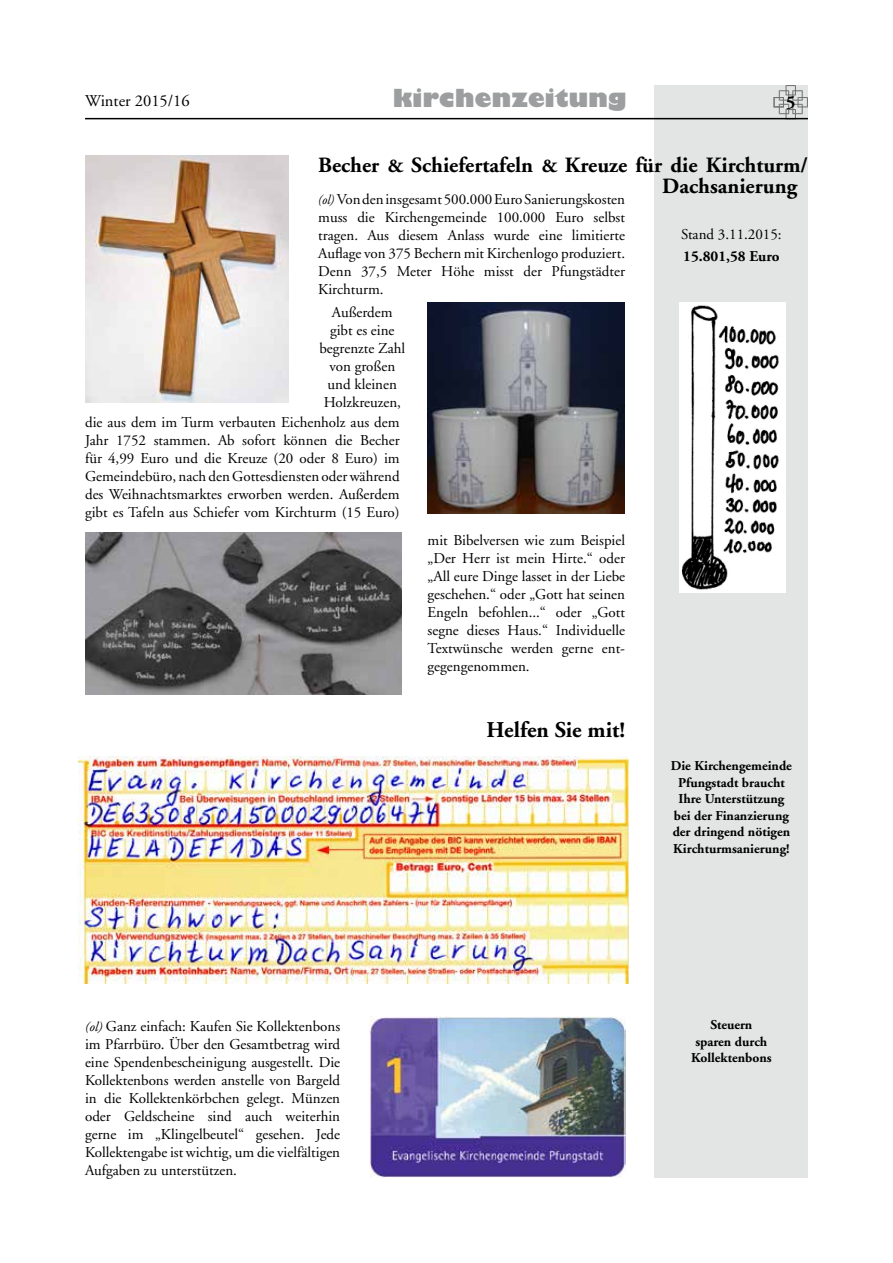
<style>
.page{position:relative;width:893px;height:1263px;background:#fff}
.page>*{position:absolute;margin:0;border:0;box-sizing:border-box;transform-origin:0 0}
.t1{font:800 27.3px "Chantilly UB";letter-spacing:.03em;color:#9c9e9f}
.t2{font:700 22.5px "Adobe Garamond";color:#000}
.t3{font:700 21.75px "Adobe Garamond";color:#000}
.t4{font:700 18px "Adobe Garamond";color:#000}
.t5{font:16.5px "Adobe Garamond";color:#000}
.t6{font:15px/18px "Adobe Garamond";color:#000;text-align:justify}
.t7{font:700 15px "Adobe Garamond";color:#000}
.t8{font:700 13.5px/16.5px "Adobe Garamond";color:#000;text-align:center}
.s1{font-size:19.5px}
.s2{font-style:italic;font-size:13.5px}
</style>
<div class="page">
<div style="left:655px;top:85px;width:153px;height:1093px;background:#e3e4e4"></div>
<hr style="left:85px;top:118px;width:723px;height:1px;background:#000">
<svg style="left:774px;top:85px;width:34px;height:33px"></svg>
<img style="left:428px;top:302px;width:196px;height:211px">
<img style="left:679px;top:303px;width:106px;height:289px">
<img style="left:79px;top:756px;width:549px;height:227px">
<img style="left:85px;top:533px;width:317px;height:161px">
<img style="left:85px;top:156px;width:203px;height:247px">
<img style="left:370px;top:1016px;width:255px;height:162px">
<p class="t5" style="left:85px;top:92px;width:106px">Winter 2015/16</p>
<h1 class="t1" style="left:393px;top:82px;width:234px">kirchenzeitung</h1>
<p class="t4" style="left:786px;top:92px;width:11px">5</p>
<h3 class="t3" style="left:318px;top:153px;width:491px">Becher <span class="s1">&amp;</span> Schiefertafeln <span class="s1">&amp;</span> Kreuze für die Kirchturm/</h3>
<p class="t6" style="left:318px;top:191px;width:308px"><span class="s2">(ol)</span> Von den insgesamt 500.000 Euro Sanierungskosten muss die Kirchengemeinde 100.000 Euro selbst tragen. Aus diesem Anlass wurde eine limitierte Auflage von 375 Bechern mit Kirchenlogo produziert.<br>Denn 37,5 Meter Höhe misst der Pfungstädter Kirchturm.</p>
<p class="t6" style="left:319px;top:303px;width:87px;text-align:center">Außerdem gibt es eine begrenzte Zahl von großen und kleinen<br>Holzkreuzen,</p>
<h3 class="t3" style="left:662px;top:175px;width:136px">Dachsanierung</h3>
<p class="t6" style="left:681px;top:226px;width:102px">Stand 3.11.2015:</p>
<p class="t7" style="left:683px;top:248px;width:98px">15.801,58 Euro</p>
<p class="t6" style="left:85px;top:413px;width:316px">die aus dem im Turm verbauten Eichenholz aus dem Jahr 1752 stammen. Ab sofort können die Becher für 4,99 Euro und die Kreuze (20 oder 8 Euro) im Gemeindebüro, nach den Gottesdiensten oder während des Weihnachtsmarktes erworben werden. Außerdem gibt es Tafeln aus Schiefer vom Kirchturm (15 Euro)</p>
<p class="t6" style="left:428px;top:532px;width:199px">mit Bibelversen wie zum Beispiel „Der Herr ist mein Hirte.“ oder „All eure Dinge lasset in der Liebe geschehen.“ oder „Gott hat seinen Engeln befohlen...“ oder „Gott segne dieses Haus.“ Individuelle Textwünsche werden gerne ent&shy;gegengenommen.</p>
<h2 class="t2" style="left:487px;top:718px;width:140px">Helfen Sie mit!</h2>
<p class="t8" style="left:671px;top:758px;width:123px">Die Kirchengemeinde<br>Pfungstadt braucht<br>Ihre Unterstützung bei der Finanzierung der dringend nötigen<br>Kirchturmsanierung!</p>
<p class="t6" style="left:85px;top:1017px;width:257px"><span class="s2">(ol)</span> Ganz einfach: Kaufen Sie Kollektenbons im Pfarrbüro. Über den Gesamtbetrag wird eine Spendenbescheinigung ausgestellt. Die Kollektenbons werden anstelle von Bargeld in die Kollektenkörbchen gelegt. Münzen oder Geldscheine sind auch weiterhin gerne im „Klingelbeutel“ gesehen. Jede Kollektengabe ist wichtig, um die vielfältigen Aufgaben zu unterstützen.</p>
<p class="t8" style="left:691px;top:1017px;width:82px">Steuern sparen durch<br>Kollektenbons</p>
</div>
